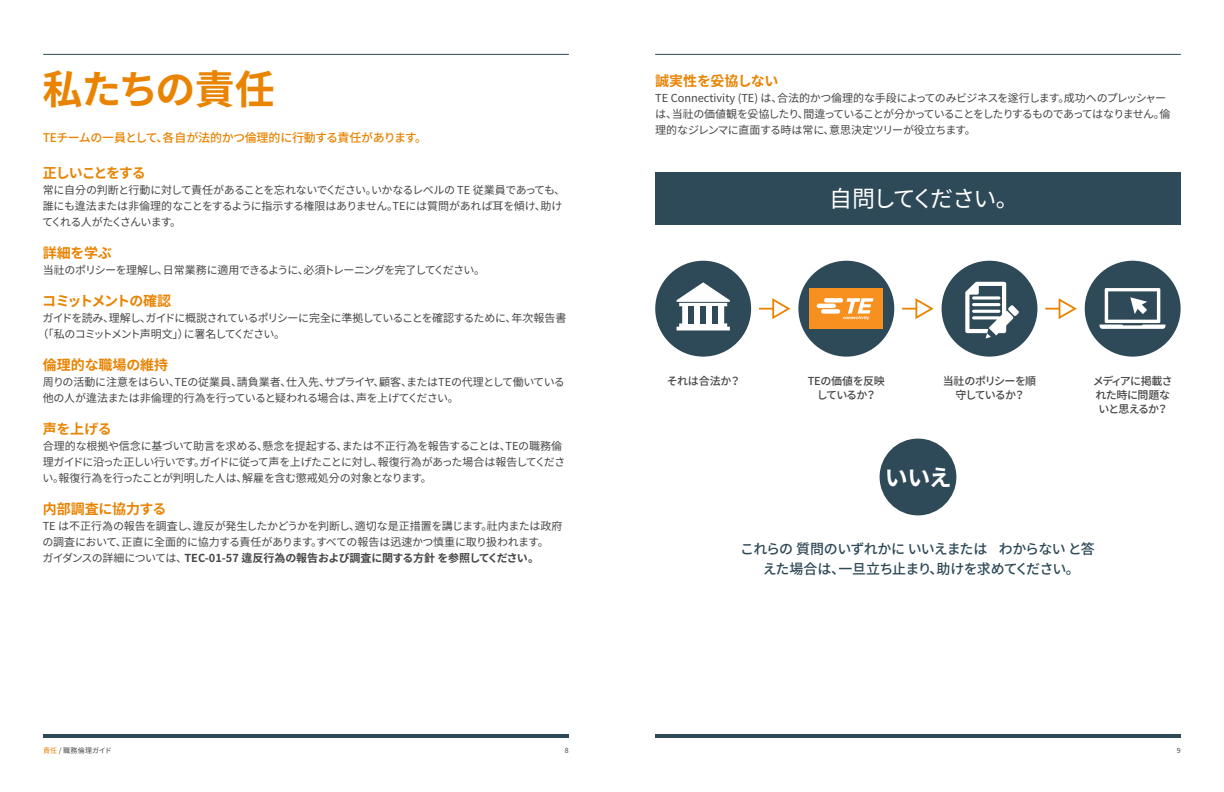
<style>
.page{position:relative;width:1224px;height:792px;background:#fff}
.page>*{position:absolute;margin:0;border:0;box-sizing:border-box;transform-origin:0 0}
.t1{font:700 40px "Noto Sans CJ Kkr";letter-spacing:-.02em;color:#e98300}
.t2{font:23px "Noto Sans CJ Kkr";letter-spacing:-.09em;color:#fff}
.t3{font:700 23px "Noto Sans CJ Kkr";color:#fff}
.t4{font:500 14px/20px "Noto Sans CJ Kkr";letter-spacing:-.05em;color:#2e4957;text-align:center}
.t5{font:700 14px "Noto Sans CJ Kkr";letter-spacing:-.025em;color:#e98300}
.t6{font:700 14px "Noto Sans CJ Kkr";color:#e98300}
.t7{font:700 14px "Noto Sans CJ Kkr";letter-spacing:-.095em;color:#e98300}
.t8{font:700 14px "Noto Sans CJ Kkr";letter-spacing:-.08em;color:#e98300}
.t9{font:500 12px "Noto Sans CJ Kkr";letter-spacing:-.035em;color:#e98300}
.t10{font:11px/16px "Noto Sans CJ Kkr";letter-spacing:-.03em;color:#464547}
.t11{font:11px/16px "Noto Sans CJ Kkr";letter-spacing:-.055em;color:#464547}
.t12{font:11px/16px "Noto Sans CJ Kkr";letter-spacing:-.07em;color:#464547}
.t13{font:500 11px/14px "Noto Sans CJ Kkr";letter-spacing:-.055em;color:#464547}
.t14{font:500 11px/14px "Noto Sans CJ Kkr";letter-spacing:-.08em;color:#464547;text-align:center}
.t15{font:500 11px/14px "Noto Sans CJ Kkr";letter-spacing:-.03em;color:#464547;text-align:center}
.t16{font:7px "Noto Sans CJ Kkr";letter-spacing:.02em;color:#464547}
.s1{font-weight:700}
.s2{color:#e98300}
</style>
<div class="page">
<hr style="left:655px;top:734px;width:526px;height:4px;background:#2e4957">
<hr style="left:655px;top:54px;width:526px;height:1px;background:#2e4957">
<hr style="left:43px;top:734px;width:526px;height:4px;background:#2e4957">
<hr style="left:43px;top:54px;width:526px;height:1px;background:#2e4957">
<div style="left:655px;top:172px;width:526px;height:52px;background:#2e4957"></div>
<svg style="left:655px;top:261px;width:96px;height:96px"></svg>
<div style="left:700px;top:306px;width:6px;height:17px;background:#2e4957"></div>
<div style="left:688px;top:306px;width:6px;height:17px;background:#2e4957"></div>
<svg style="left:942px;top:261px;width:95px;height:96px"></svg>
<svg style="left:1085px;top:261px;width:96px;height:96px"></svg>
<svg style="left:759px;top:298px;width:32px;height:21px"></svg>
<svg style="left:902px;top:298px;width:32px;height:21px"></svg>
<svg style="left:1045px;top:298px;width:32px;height:21px"></svg>
<div style="left:880px;top:439px;width:76px;height:76px;background:#2e4957;border-radius:50%"></div>
<svg style="left:798px;top:261px;width:96px;height:96px"></svg>
<h1 class="t1" style="left:42px;top:67px;width:234px">私たちの責任</h1>
<p class="t5" style="left:655px;top:73px;width:125px">誠実性を妥協しない</p>
<p class="t11" style="left:655px;top:90px;width:517px">TE Connectivity (TE) は、合法的かつ倫理的な手段によってのみビジネスを遂行します。成功へのプレッシャーは、当社の価値観を妥協したり、間違っていることが分かっていることをしたりするものであってはなりません。倫理的なジレンマに直面する時は常に、意思決定ツリーが役立ちます。</p>
<p class="t9" style="left:43px;top:131px;width:386px">TEチームの一員として、各自が法的かつ倫理的に行動する責任があります。</p>
<p class="t8" style="left:43px;top:165px;width:105px">正しいことをする</p>
<p class="t10" style="left:42px;top:182px;width:525px">常に自分の判断と行動に対して責任があることを忘れないでください。いかなるレベルの TE 従業員であっても、誰にも違法または非倫理的なことをするように指示する権限はありません。TEには質問があれば耳を傾け、助けてくれる人がたくさんいます。</p>
<p class="t5" style="left:43px;top:245px;width:71px">詳細を学ぶ</p>
<p class="t12" style="left:43px;top:262px;width:444px">当社のポリシーを理解し、日常業務に適用できるように、必須トレーニングを完了してください。</p>
<p class="t7" style="left:42px;top:293px;width:130px">コミットメントの確認</p>
<p class="t12" style="left:38px;top:310px;width:530px;text-indent:5px">ガイドを読み、理解し、ガイドに概説されているポリシーに完全に準拠していることを確認するために、年次報告書（「私のコミットメント声明文」）に署名してください。</p>
<p class="t6" style="left:43px;top:357px;width:127px">倫理的な職場の維持</p>
<p class="t10" style="left:43px;top:374px;width:524px">周りの活動に注意をはらい、TEの従業員、請負業者、仕入先、サプライヤ、顧客、またはTEの代理として働いている他の人が違法または非倫理的行為を行っていると疑われる場合は、声を上げてください。</p>
<p class="t5" style="left:43px;top:421px;width:71px">声を上げる</p>
<p class="t10" style="left:42px;top:438px;width:524px">合理的な根拠や信念に基づいて助言を求める、懸念を提起する、または不正行為を報告することは、TEの職務倫理ガイドに沿った正しい行いです。ガイドに従って声を上げたことに対し、報復行為があった場合は報告してください。報復行為を行ったことが判明した人は、解雇を含む懲戒処分の対象となります。</p>
<p class="t6" style="left:43px;top:501px;width:125px">内部調査に協力する</p>
<p class="t10" style="left:43px;top:518px;width:522px">TE は不正行為の報告を調査し、違反が発生したかどうかを判断し、適切な是正措置を講じます。社内または政府の調査において、正直に全面的に協力する責任があります。すべての報告は迅速かつ慎重に取り扱われます。<br>ガイダンスの詳細については、<span class="s1">TEC-01-57 違反行為の報告および調査に関する方針 を参照してください。</span></p>
<h2 class="t2" style="left:829px;top:186px;width:191px">自問してください。</h2>
<p class="t13" style="left:1093px;top:374px;width:82px">メディアに掲載された時に問題ないと思えるか？</p>
<p class="t14" style="left:943px;top:374px;width:95px">当社のポリシーを順守しているか？</p>
<p class="t15" style="left:808px;top:374px;width:79px">TEの価値を反映しているか？</p>
<p class="t13" style="left:667px;top:374px;width:75px">それは合法か？</p>
<h2 class="t3" style="left:885px;top:465px;width:68px">いいえ</h2>
<p class="t4" style="left:740px;top:539px;width:356px">これらの 質問のいずれかに いいえまたは わからない と答えた場合は、一旦立ち止まり、助けを求めてください。</p>
<p class="t16" style="left:43px;top:746px;width:70px"><span class="s2">責任</span> / 職務倫理ガイド</p>
<p class="t16" style="left:565px;top:746px;width:5px">8</p>
<p class="t16" style="left:1177px;top:746px;width:5px">9</p>
</div>
